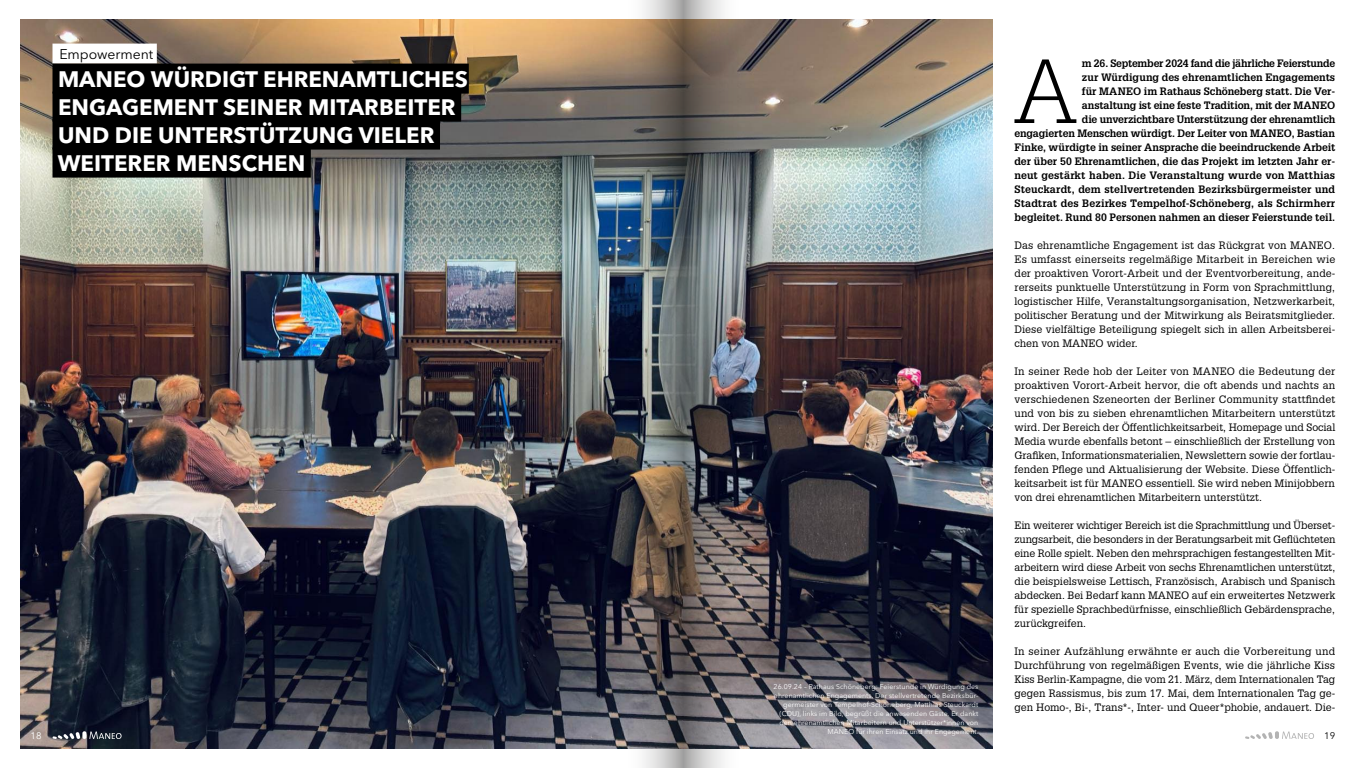
<style>
.page{position:relative;width:1366px;height:768px;background:#fff}
.page>*{position:absolute;margin:0;border:0;box-sizing:border-box;transform-origin:0 0}
.t1{font:300 88.7px "Glypha LT Std";color:#000}
.t2{font:700 22.3px/28px "Avenir Next LT Pro";color:#fff}
.t3{font:14px "Avenir Next LT Pro";letter-spacing:-.005em;color:#000}
.t4{font:10.5px/14px "Glypha LT Std";color:#000;text-align:justify}
.t5{font:700 10.5px/14px "Glypha LT Std";letter-spacing:-.005em;color:#000;text-align:right}
.t6{font:9.5px "Avenir Next LT Pro";color:#fff}
.t7{font:9.5px "Avenir Next LT Pro";color:#000}
.t8{font:7px/9px "Avenir Next LT Pro";letter-spacing:.01em;color:#fff;text-align:right}
</style>
<div class="page">
<img style="left:20px;top:19px;width:973px;height:730px">
<div style="left:52px;top:44px;width:105px;height:20px;background:#fff"></div>
<div style="left:52px;top:64px;width:417px;height:30px;background:#000"></div>
<div style="left:52px;top:92px;width:409px;height:30px;background:#000"></div>
<div style="left:52px;top:120px;width:388px;height:30px;background:#000"></div>
<div style="left:52px;top:148px;width:259px;height:30px;background:#000"></div>
<svg style="left:1245px;top:731px;width:69px;height:8px"></svg>
<svg style="left:53px;top:731px;width:69px;height:8px"></svg>
<img style="left:683px;top:0;width:60px;height:768px">
<img style="left:623px;top:0;width:60px;height:768px">
<h3 class="t3" style="left:60px;top:45px;width:95px">Empowerment</h3>
<h2 class="t2" style="left:58px;top:65px;width:412px">MANEO WÜRDIGT EHRENAMTLICHES<br>ENGAGEMENT SEINER MITARBEITER<br>UND DIE UNTERSTÜTZUNG VIELER<br>WEITERER MENSCHEN</h2>
<h1 class="t1" style="left:1013px;top:41px;width:66px">A</h1>
<p class="t5" style="left:1015px;top:56px;width:322px">m 26. September 2024 fand die jährliche Feierstunde<br>zur Würdigung des ehrenamtlichen Engagements<br>für MANEO im Rathaus Schöneberg statt. Die Ver-<br>anstaltung ist eine feste Tradition, mit der MANEO<br>die unverzichtbare Unterstützung der ehrenamtlich<br>engagierten Menschen würdigt. Der Leiter von MANEO, Bastian Finke, würdigte in seiner Ansprache die beeindruckende Arbeit der über 50 Ehrenamtlichen, die das Projekt im letzten Jahr er&shy;neut gestärkt haben. Die Veranstaltung wurde von Matthias Steuckardt, dem stellvertretenden Bezirksbürgermeister und Stadtrat des Bezirkes Tempelhof-Schöneberg, als Schirmherr begleitet. Rund 80 Personen nahmen an dieser Feierstunde teil.</p>
<p class="t4" style="left:1015px;top:238px;width:322px">Das ehrenamtliche Engagement ist das Rückgrat von MANEO.<br>Es umfasst einerseits regelmäßige Mitarbeit in Bereichen wie der proaktiven Vorort-Arbeit und der Eventvorbereitung, ande&shy;rerseits punktuelle Unterstützung in Form von Sprachmittlung, logistischer Hilfe, Veranstaltungsorganisation, Netzwerkarbeit, politischer Beratung und der Mitwirkung als Beiratsmitglieder.<br>Diese vielfältige Beteiligung spiegelt sich in allen Arbeitsberei&shy;chen von MANEO wider.</p>
<p class="t4" style="left:1015px;top:364px;width:322px">In seiner Rede hob der Leiter von MANEO die Bedeutung der proaktiven Vorort-Arbeit hervor, die oft abends und nachts an verschiedenen Szeneorten der Berliner Community stattfindet und von bis zu sieben ehrenamtlichen Mitarbeitern unterstützt wird. Der Bereich der Öffentlichkeitsarbeit, Homepage und Social Media wurde ebenfalls betont – einschließlich der Erstellung von Grafiken, Informationsmaterialien, Newslettern sowie der fortlau&shy;fenden Pflege und Aktualisierung der Website. Diese Öffentlich&shy;keitsarbeit ist für MANEO essentiell. Sie wird neben Minijobbern von drei ehrenamtlichen Mitarbeitern unterstützt.</p>
<p class="t4" style="left:1015px;top:518px;width:322px">Ein weiterer wichtiger Bereich ist die Sprachmittlung und Überset&shy;zungsarbeit, die besonders in der Beratungsarbeit mit Geflüchteten eine Rolle spielt. Neben den mehrsprachigen festangestellten Mit&shy;arbeitern wird diese Arbeit von sechs Ehrenamtlichen unterstützt, die beispielsweise Lettisch, Französisch, Arabisch und Spanisch abdecken. Bei Bedarf kann MANEO auf ein erweitertes Netzwerk für spezielle Sprachbedürfnisse, einschließlich Gebärdensprache, zurückgreifen.</p>
<p class="t4" style="left:1015px;top:644px;width:322px">In seiner Aufzählung erwähnte er auch die Vorbereitung und Durchführung von regelmäßigen Events, wie die jährliche Kiss Kiss Berlin-Kampagne, die vom 21. März, dem Internationalen Tag gegen Rassismus, bis zum 17. Mai, dem Internationalen Tag ge&shy;gen Homo-, Bi-, Trans*-, Inter- und Queer*phobie, andauert. Die-</p>
<p class="t8" style="left:774px;top:682px;width:206px">26.09.24 – Rathaus Schöneberg: Feierstunde in Würdigung des ehrenamtlichen Engagements. Der stellvertretende Bezirksbür&shy;germeister von Tempelhof-Schöneberg, Matthias Steuckardt (CDU), links im Bild, begrüßt die anwesenden Gäste. Er dankt den ehrenamtlichen Mitarbeitern und Unterstützer*innen von MANEO für ihren Einsatz und ihr Engagement.</p>
<p class="t6" style="left:31px;top:730px;width:13px">18</p>
<p class="t7" style="left:1324px;top:730px;width:13px">19</p>
</div>
